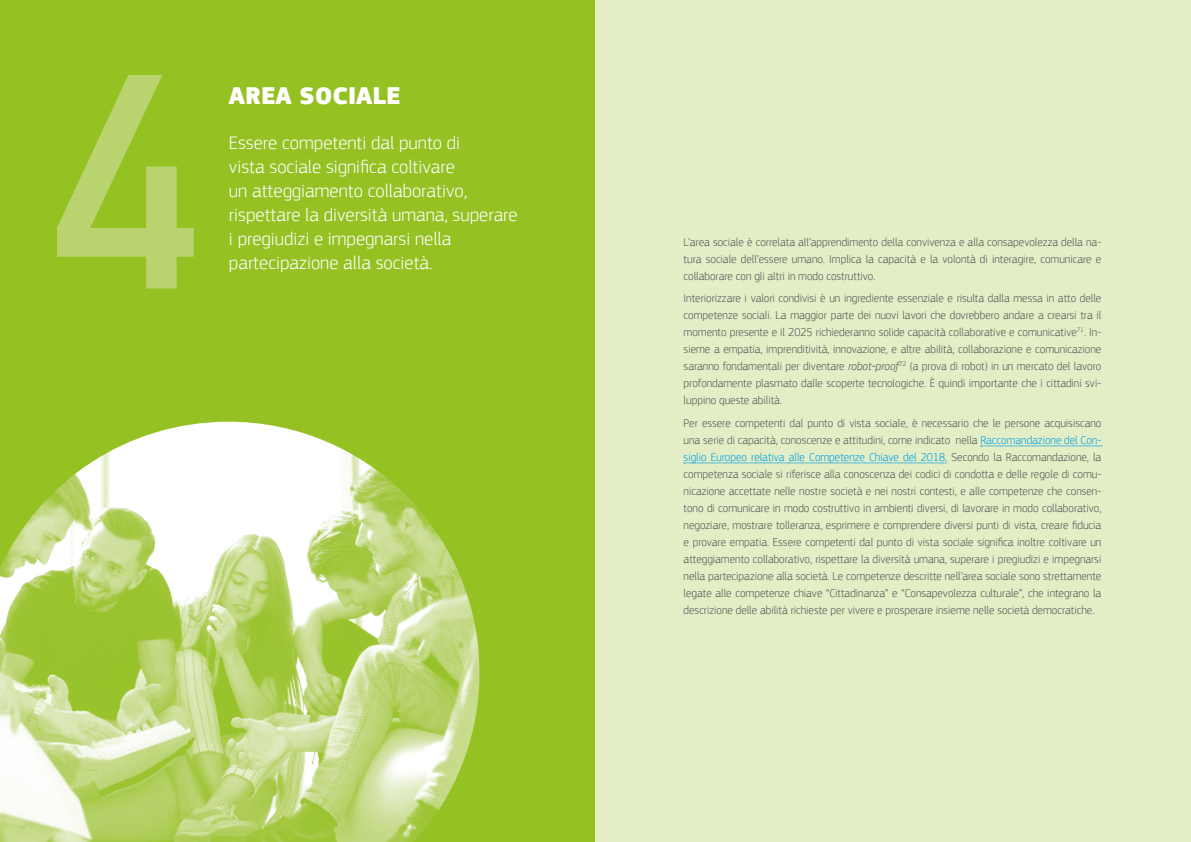
<style>
.page{position:relative;width:1191px;height:842px;background:#fff}
.page>*{position:absolute;margin:0;border:0;box-sizing:border-box;transform-origin:0 0}
.t1{font:700 300px "DIN Alternate";color:#b9d36e}
.t2{font:900 25px "PF Square Sans Pro";color:#fff}
.t3{font:300 19px/24px "PF Square Sans Pro";color:#fff}
.t4{font:300 11.8px/17px "PF Square Sans Pro";color:#575756;text-align:justify;scale:.96 1}
.s1{font-style:italic}
.s2{color:#009fe3}
</style>
<div class="page">
<div style="left:0;top:0;width:595px;height:842px;background:#95c123"></div>
<div style="left:595px;top:0;width:596px;height:842px;background:#e3edc6"></div>
<img style="left:0;top:422px;width:479px;height:420px">
<svg style="left:980px;top:446px;width:122px;height:1px"></svg>
<svg style="left:684px;top:463px;width:262px;height:1px"></svg>
<h1 class="t1" style="left:53px;top:-45px;width:145px">4</h1>
<h2 class="t2" style="left:229px;top:80px;width:173px">AREA SOCIALE</h2>
<h3 class="t3" style="left:229px;top:131px;width:290px">Essere competenti dal punto di<br>vista sociale significa coltivare<br>un atteggiamento collaborativo, rispettare la diversità umana, superare i pregiudizi e impegnarsi nella partecipazione alla società.</h3>
<p class="t4" style="left:683px;top:233px;width:436px">L’area sociale è correlata all’apprendimento della convivenza e alla consapevolezza della na&shy;tura sociale dell’essere umano. Implica la capacità e la volontà di interagire, comunicare e collaborare con gli altri in modo costruttivo.</p>
<p class="t4" style="left:683px;top:290px;width:436px">Interiorizzare i valori condivisi è un ingrediente essenziale e risulta dalla messa in atto delle competenze sociali. La maggior parte dei nuovi lavori che dovrebbero andare a crearsi tra il momento presente e il 2025 richiederanno solide capacità collaborative e comunicative<sup>71</sup>. In&shy;sieme a empatia, imprenditività, innovazione, e altre abilità, collaborazione e comunicazione saranno fondamentali per diventare <span class="s1">robot-proof</span><sup>72</sup> (a prova di robot) in un mercato del lavoro profondamente plasmato dalle scoperte tecnologiche. È quindi importante che i cittadini svi&shy;luppino queste abilità.</p>
<p class="t4" style="left:683px;top:414px;width:436px">Per essere competenti dal punto di vista sociale, è necessario che le persone acquisiscano una serie di capacità, conoscenze e attitudini, come indicato nella <span class="s2">Raccomandazione del Con&shy;siglio Europeo relativa alle Competenze Chiave del 2018</span>. Secondo la Raccomandazione, la competenza sociale si riferisce alla conoscenza dei codici di condotta e delle regole di comu&shy;nicazione accettate nelle nostre società e nei nostri contesti, e alle competenze che consen&shy;tono di comunicare in modo costruttivo in ambienti diversi, di lavorare in modo collaborativo, negoziare, mostrare tolleranza, esprimere e comprendere diversi punti di vista, creare fiducia e provare empatia. Essere competenti dal punto di vista sociale significa inoltre coltivare un atteggiamento collaborativo, rispettare la diversità umana, superare i pregiudizi e impegnarsi nella partecipazione alla società. Le competenze descritte nell’area sociale sono strettamente legate alle competenze chiave “Cittadinanza” e “Consapevolezza culturale”, che integrano la descrizione delle abilità richieste per vivere e prosperare insieme nelle società democratiche.</p>
</div>
